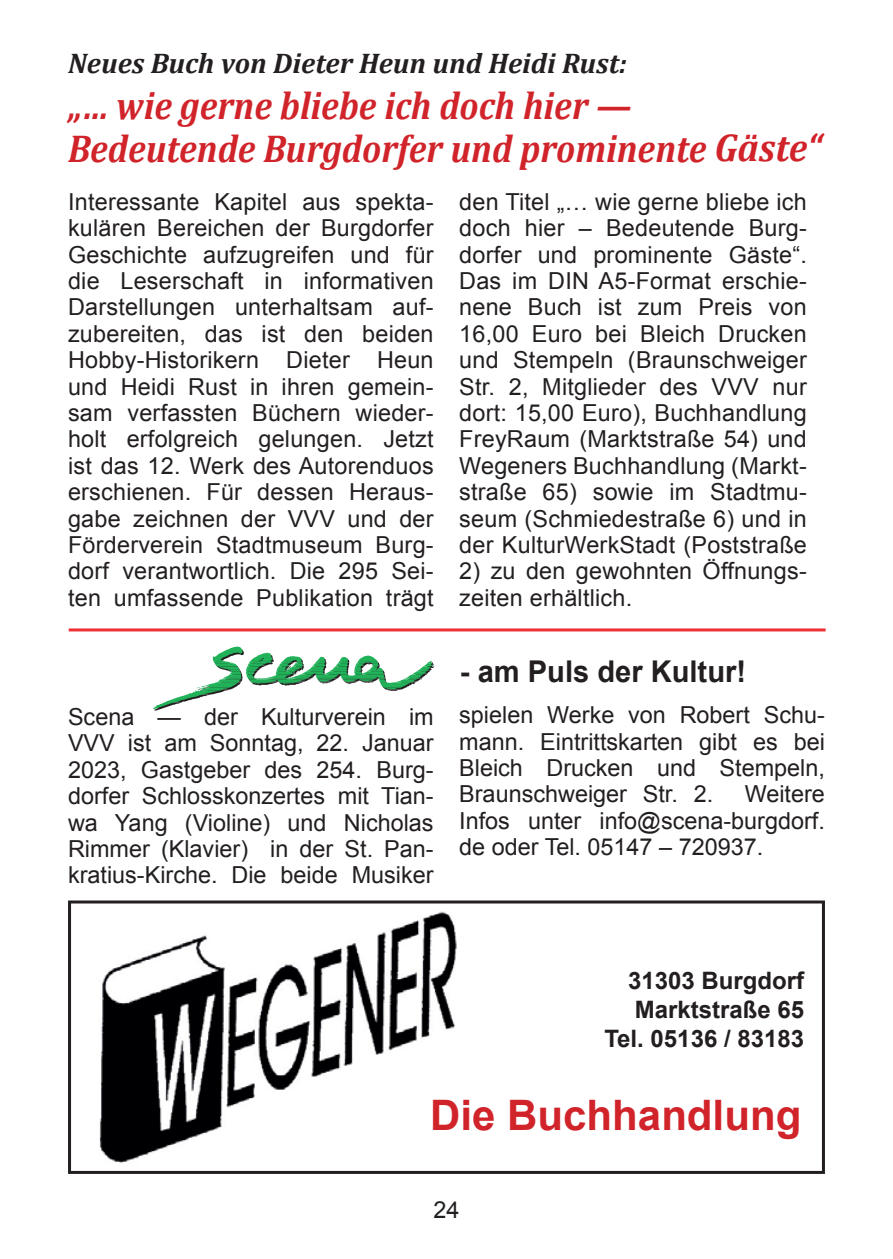
<style>
.page{position:relative;width:893px;height:1259px;background:#fff}
.page>*{position:absolute;margin:0;border:0;box-sizing:border-box;transform-origin:0 0}
.t1{font:700 42px "Arial";color:#d1232a}
.t2{font:italic 700 39px/42px "Cambria";color:#d1232a;scale:.91 1}
.t3{font:700 30px "Arial";color:#231f20}
.t4{font:italic 700 28.5px "Cambria";color:#231f20}
.t5{font:700 24px/28.8px "Arial";color:#231f20;text-align:right}
.t6{font:23.4px/26.4px "Arial";color:#231f20;text-align:justify}
</style>
<div class="page">
<img style="left:99px;top:911px;width:358px;height:252px">
<div style="left:68px;top:900px;width:757px;height:274px;border:3px solid #231f20"></div>
<hr style="left:69px;top:628px;width:757px;height:3px;background:#ee3032">
<div style="left:347px;top:721px;width:9px;height:12px;border:1px solid #231f20;border-radius:50%"></div>
<div style="left:349px;top:722px;width:5px;height:10px;border:1px solid #231f20;border-radius:50%"></div>
<svg style="left:153px;top:646px;width:281px;height:64px"></svg>
<p class="t4" style="left:68px;top:43px;width:560px">Neues Buch von Dieter Heun und Heidi Rust:</p>
<h2 class="t2" style="left:68px;top:84px;width:830px">„… wie gerne bliebe ich doch hier —<br>Bedeutende Burgdorfer und prominente Gäste“</h2>
<p class="t6" style="left:68px;top:188px;width:367px">Interessante Kapitel aus spekta&shy;kulären Bereichen der Burgdorfer Geschichte aufzugreifen und für die Leserschaft in informativen Darstellungen unterhaltsam auf&shy;zubereiten, das ist den beiden Hobby-Historikern Dieter Heun und Heidi Rust in ihren gemein&shy;sam verfassten Büchern wieder&shy;holt erfolgreich gelungen. Jetzt ist das 12. Werk des Autorenduos erschienen. Für dessen Heraus&shy;gabe zeichnen der VVV und der Förderverein Stadtmuseum Burg&shy;dorf verantwortlich. Die 295 Sei&shy;ten umfassende Publikation trägt</p>
<p class="t6" style="left:459px;top:188px;width:349px">den Titel „… wie gerne bliebe ich doch hier – Bedeutende Burg&shy;dorfer und prominente Gäste“.<br>Das im DIN A5-Format erschie&shy;nene Buch ist zum Preis von 16,00 Euro bei Bleich Drucken und Stempeln (Braunschweiger Str. 2, Mitglieder des VVV nur dort: 15,00 Euro), Buchhandlung FreyRaum (Marktstraße 54) und Wegeners Buchhandlung (Markt&shy;straße 65) sowie im Stadtmu&shy;seum (Schmiedestraße 6) und in der KulturWerkStadt (Poststraße</p>
<p class="t6" style="left:459px;top:558px;width:349px">2) zu den gewohnten Öffnungs&shy;zeiten erhältlich.</p>
<p class="t3" style="left:460px;top:651px;width:288px">- am Puls der Kultur!</p>
<p class="t6" style="left:68px;top:704px;width:367px">Scena — der Kulturverein im VVV ist am Sonntag, 22. Januar 2023, Gastgeber des 254. Burg&shy;dorfer Schlosskonzertes mit Tian&shy;wa Yang (Violine) und Nicholas Rimmer (Klavier) in der St. Pan&shy;kratius-Kirche. Die beide Musiker</p>
<p class="t6" style="left:459px;top:702px;width:367px">spielen Werke von Robert Schu&shy;mann. Eintrittskarten gibt es bei Bleich Drucken und Stempeln, Braunschweiger Str. 2.</p>
<p class="t6" style="left:459px;top:781px;width:367px;text-indent:285px">Weitere Infos unter info@scena-burgdorf. de oder Tel. 05147 – 720937.</p>
<p class="t5" style="left:604px;top:967px;width:201px">31303 Burgdorf<br>Marktstraße 65<br>Tel. 05136 / 83183</p>
<h1 class="t1" style="left:430px;top:1087px;width:373px">Die Buchhandlung</h1>
<p class="t6" style="left:433px;top:1196px;width:28px">24</p>
</div>
